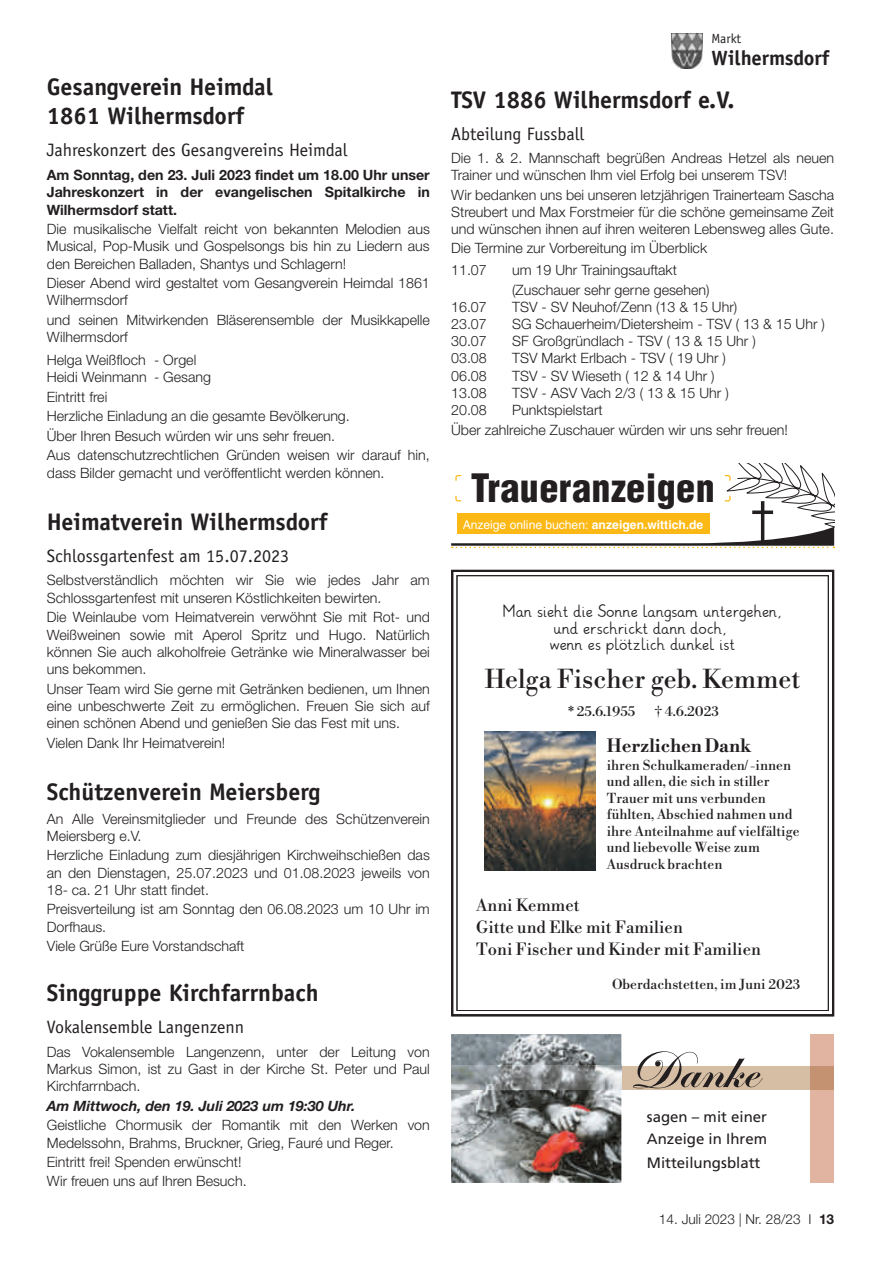
<style>
.page{position:relative;width:881px;height:1263px;background:#fff}
.page>*{position:absolute;margin:0;border:0;box-sizing:border-box;transform-origin:0 0}
.t1{font:54px "Edwardian Scr ITC Bold Alte";color:#231f20}
.t2{font:900 condensed 38.25px "Helvetica LT";letter-spacing:.01em;color:#231f20}
.t3{font:25.5px "Libre Bodoni";color:#231f20}
.t4{font:700 24px/29px "Officina Sans LT";color:#231f20}
.t5{font:700 20.7px "Officina Sans LT";color:#231f20}
.t6{font:18px "Officina Sans LT";color:#231f20}
.t7{font:700 18px "Libre Bodoni";color:#231f20}
.t8{font:16.5px/16.5px "Grundschrift";color:#231f20;text-align:center}
.t9{font:16.5px/21.8px "Libre Bodoni";color:#231f20}
.t10{font:15px/22.5px "Frutiger LT";color:#231f20}
.t11{font:300 14.25px/17.2px "Helvetica Neue LT";color:#231f20}
.t12{font:700 14.25px/17.2px "Helvetica Neue LT";color:#231f20;text-align:justify}
.t13{font:italic 700 14.25px "Helvetica Neue LT";color:#231f20}
.t14{font:300 13.65px "Helvetica Neue LT";color:#231f20}
.t15{font:13.5px/16.5px "Libre Bodoni";color:#231f20}
.t16{font:13.35px "Officina Sans LT";color:#231f20}
.t17{font:12.15px "Helvetica LT";color:#fff}
.s1{font-weight:700}
.s2{font-family:"Basic Commercial LT"}
</style>
<div class="page">
<img style="left:671px;top:34px;width:31px;height:34px">
<svg style="left:451px;top:463px;width:383px;height:86px"></svg>
<div style="left:457px;top:513px;width:251px;height:21px;background:#fcb814"></div>
<img style="left:484px;top:731px;width:111px;height:139px">
<div style="left:451px;top:570px;width:382px;height:446px;border:2px solid #231f20"></div>
<div style="left:810px;top:1034px;width:23px;height:149px;background:#e0b4a1"></div>
<img style="left:451px;top:1034px;width:170px;height:149px">
<div style="left:621px;top:1066px;width:189px;height:23px;background:#d6bea4"></div>
<div style="left:810px;top:1066px;width:23px;height:23px;background:#c49270"></div>
<img style="left:451px;top:1066px;width:170px;height:23px">
<svg style="left:621px;top:1066px;width:1px;height:23px"></svg>
<h3 class="t4" style="left:47px;top:73px;width:227px">Gesangverein Heimdal<br>1861 Wilhermsdorf</h3>
<p class="t6" style="left:47px;top:140px;width:302px">Jahreskonzert des Gesangvereins Heimdal</p>
<p class="t12" style="left:47px;top:166px;width:384px">Am Sonntag, den 23. Juli 2023 findet um 18.00 Uhr unser Jahreskonzert in der evangelischen Spitalkirche in Wilhermsdorf statt.</p>
<p class="t11" style="left:47px;top:220px;width:384px;text-align:justify">Die musikalische Vielfalt reicht von bekannten Melodien aus Musical, Pop-Musik und Gospelsongs bis hin zu Liedern aus den Bereichen Balladen, Shantys und Schlagern!</p>
<p class="t11" style="left:47px;top:274px;width:384px">Dieser Abend wird gestaltet vom Gesangverein Heimdal 1861<br>Wilhermsdorf</p>
<p class="t11" style="left:47px;top:311px;width:384px">und seinen Mitwirkenden Bläserensemble der Musikkapelle<br>Wilhermsdorf</p>
<p class="t11" style="left:47px;top:351px;width:166px">Helga Weißfloch - Orgel<br>Heidi Weinmann - Gesang</p>
<p class="t11" style="left:47px;top:387px;width:384px;line-height:19.4px">Eintritt frei<br>Herzliche Einladung an die gesamte Bevölkerung.<br>Über Ihren Besuch würden wir uns sehr freuen.<br>Aus datenschutzrechtlichen Gründen weisen wir darauf hin,</p>
<p class="t11" style="left:47px;top:464px;width:339px">dass Bilder gemacht und veröffentlicht werden können.</p>
<h3 class="t4" style="left:47px;top:507px;width:282px">Heimatverein Wilhermsdorf</h3>
<p class="t6" style="left:47px;top:545px;width:244px">Schlossgartenfest am 15.07.2023</p>
<p class="t11" style="left:47px;top:571px;width:384px">Selbstverständlich möchten wir Sie wie jedes Jahr am<br>Schlossgartenfest mit unseren Köstlichkeiten bewirten.</p>
<p class="t11" style="left:47px;top:608px;width:384px;text-align:justify">Die Weinlaube vom Heimatverein verwöhnt Sie mit Rot- und Weißweinen sowie mit Aperol Spritz und Hugo. Natürlich können Sie auch alkoholfreie Getränke wie Mineralwasser bei uns bekommen.</p>
<p class="t11" style="left:47px;top:679px;width:384px;text-align:justify">Unser Team wird Sie gerne mit Getränken bedienen, um Ihnen eine unbeschwerte Zeit zu ermöglichen. Freuen Sie sich auf einen schönen Abend und genießen Sie das Fest mit uns.</p>
<p class="t11" style="left:47px;top:733px;width:180px">Vielen Dank Ihr Heimatverein!</p>
<h3 class="t4" style="left:47px;top:777px;width:275px">Schützenverein Meiersberg</h3>
<p class="t11" style="left:47px;top:810px;width:384px">An Alle Vereinsmitglieder und Freunde des Schützenverein<br>Meiersberg e.V.</p>
<p class="t11" style="left:47px;top:846px;width:384px;text-align:justify">Herzliche Einladung zum diesjährigen Kirchweihschießen das an den Dienstagen, 25.07.2023 und 01.08.2023 jeweils von 18- ca. 21 Uhr statt findet.</p>
<p class="t11" style="left:47px;top:900px;width:384px">Preisverteilung ist am Sonntag den 06.08.2023 um 10 Uhr im<br>Dorfhaus.</p>
<p class="t11" style="left:47px;top:937px;width:199px">Viele Grüße Eure Vorstandschaft</p>
<h3 class="t4" style="left:47px;top:978px;width:273px">Singgruppe Kirchfarrnbach</h3>
<p class="t6" style="left:47px;top:1016px;width:199px">Vokalensemble Langenzenn</p>
<p class="t11" style="left:47px;top:1043px;width:384px;text-align:justify">Das Vokalensemble Langenzenn, unter der Leitung von Markus Simon, ist zu Gast in der Kirche St. Peter und Paul Kirchfarrnbach.</p>
<p class="t13" style="left:47px;top:1097px;width:310px">Am Mittwoch, den 19. Juli 2023 um 19:30 Uhr.</p>
<p class="t11" style="left:47px;top:1116px;width:384px">Geistliche Chormusik der Romantik mit den Werken von<br>Medelssohn, Brahms, Bruckner, Grieg, Fauré und Reger.</p>
<p class="t11" style="left:47px;top:1152px;width:201px;line-height:19.4px">Eintritt frei! Spenden erwünscht!<br>Wir freuen uns auf Ihren Besuch.</p>
<p class="t16" style="left:711px;top:31px;width:31px">Markt</p>
<h3 class="t5" style="left:711px;top:45px;width:119px">Wilhermsdorf</h3>
<h3 class="t4" style="left:451px;top:85px;width:285px">TSV 1886 Wilhermsdorf e.V.</h3>
<p class="t6" style="left:451px;top:123px;width:135px">Abteilung Fussball</p>
<p class="t11" style="left:451px;top:149px;width:384px">Die 1. &amp; 2. Mannschaft begrüßen Andreas Hetzel als neuen<br>Trainer und wünschen Ihm viel Erfolg bei unserem TSV!</p>
<p class="t11" style="left:451px;top:186px;width:384px;text-align:justify">Wir bedanken uns bei unseren letzjährigen Trainerteam Sascha Streubert und Max Forstmeier für die schöne gemeinsame Zeit und wünschen ihnen auf ihren weiteren Lebensweg alles Gute.</p>
<p class="t11" style="left:451px;top:237px;width:257px;line-height:22.4px">Die Termine zur Vorbereitung im Überblick<br>11.07</p>
<p class="t11" style="left:512px;top:260px;width:199px;line-height:19.2px">um 19 Uhr Trainingsauftakt (Zuschauer sehr gerne gesehen)</p>
<p class="t11" style="left:451px;top:298px;width:37px">16.07</p>
<p class="t11" style="left:512px;top:298px;width:226px">TSV - SV Neuhof/Zenn (13 &amp; 15 Uhr)</p>
<p class="t11" style="left:451px;top:315px;width:37px">23.07</p>
<p class="t11" style="left:512px;top:315px;width:314px">SG Schauerheim/Dietersheim - TSV ( 13 &amp; 15 Uhr )</p>
<p class="t11" style="left:451px;top:332px;width:37px">30.07</p>
<p class="t11" style="left:512px;top:332px;width:245px">SF Großgründlach - TSV ( 13 &amp; 15 Uhr )</p>
<p class="t11" style="left:451px;top:349px;width:37px">03.08</p>
<p class="t11" style="left:512px;top:349px;width:215px">TSV Markt Erlbach - TSV ( 19 Uhr )</p>
<p class="t11" style="left:451px;top:367px;width:37px">06.08</p>
<p class="t11" style="left:512px;top:367px;width:204px">TSV - SV Wieseth ( 12 &amp; 14 Uhr )</p>
<p class="t11" style="left:451px;top:384px;width:37px">13.08</p>
<p class="t11" style="left:512px;top:384px;width:218px">TSV - ASV Vach 2/3 ( 13 &amp; 15 Uhr )</p>
<p class="t11" style="left:451px;top:401px;width:37px">20.08</p>
<p class="t11" style="left:451px;top:399px;width:338px;line-height:20.1px;text-indent:61px">Punktspielstart<br>Über zahlreiche Zuschauer würden wir uns sehr freuen!</p>
<h2 class="t2" style="left:470px;top:463px;width:245px">Traueranzeigen</h2>
<p class="t17" style="left:462px;top:517px;width:242px">Anzeige online buchen: <span class="s1">anzeigen.wittich.de</span></p>
<p class="t8" style="left:503px;top:603px;width:279px">Man sieht die Sonne langsam untergehen, und erschrickt dann doch,<br>wenn es plötzlich dunkel ist</p>
<h3 class="t3" style="left:484px;top:665px;width:317px">Helga Fischer geb. Kemmet</h3>
<p class="t15" style="left:568px;top:704px;width:69px">* 25.6.1955</p>
<p class="t15" style="left:654px;top:704px;width:66px">† 4.6.2023</p>
<p class="t7" style="left:606px;top:735px;width:146px">Herzlichen Dank</p>
<p class="t15" style="left:606px;top:757px;width:194px">ihren Schulkameraden/ -innen und allen, die sich in stiller<br>Trauer mit uns verbunden fühlten, Abschied nahmen und ihre Anteilnahme auf vielfältige und liebevolle Weise zum<br>Ausdruck brachten</p>
<p class="t9" style="left:476px;top:896px;width:286px">Anni Kemmet<br>Gitte und Elke mit Familien<br>Toni Fischer und Kinder mit Familien</p>
<p class="t15" style="left:611px;top:976px;width:190px">Oberdachstetten, im Juni 2023</p>
<h1 class="t1" style="left:629px;top:1041px;width:129px">Danke</h1>
<p class="t10" style="left:646px;top:1105px;width:122px">sagen – mit einer<br>Anzeige in Ihrem</p>
<p class="t10" style="left:646px;top:1152px;width:115px">Mitteilungsblatt</p>
<p class="t14" style="left:658px;top:1210px;width:177px">14. Juli 2023 <span class="s2">|</span> Nr. 28/23 I <span class="s1">13</span></p>
</div>
